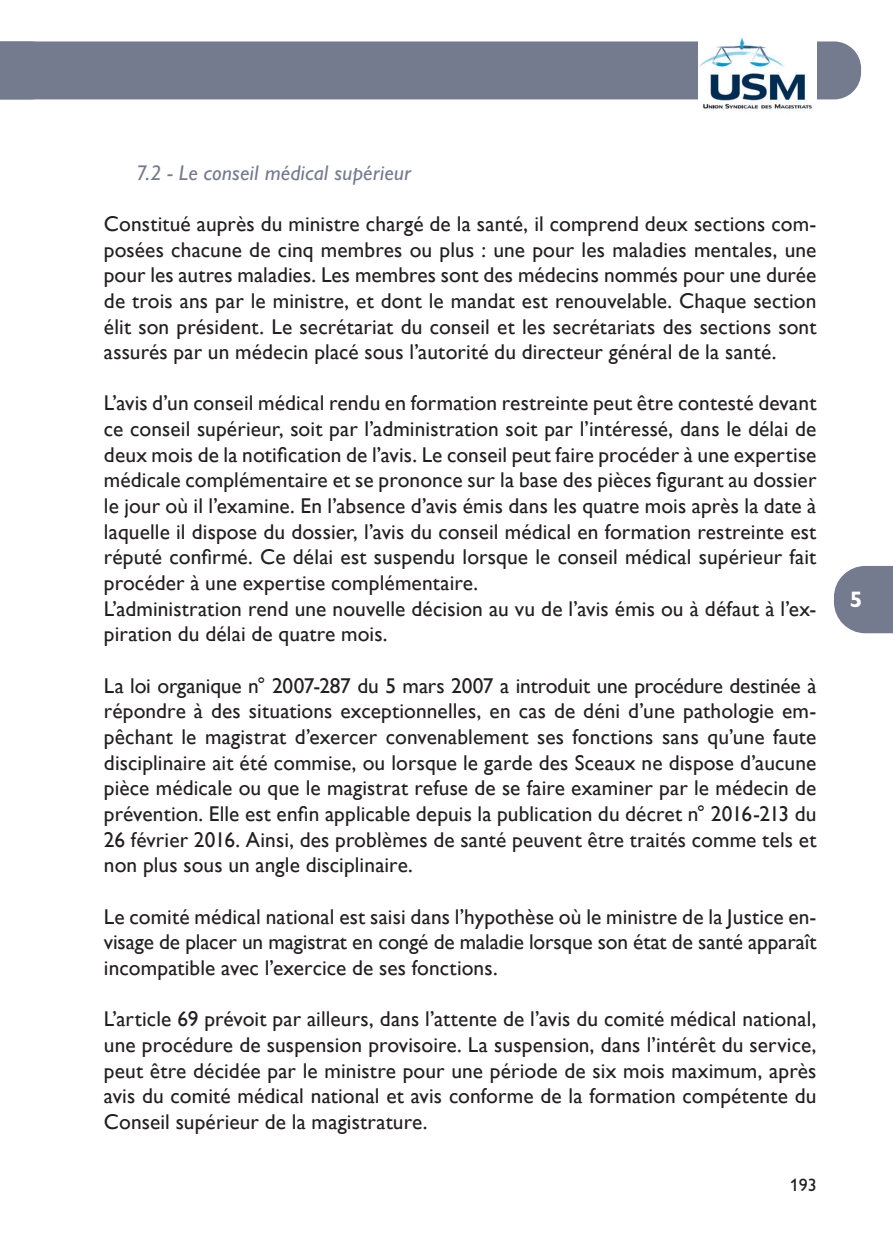
<style>
.page{position:relative;width:893px;height:1244px;background:#fff}
.page>*{position:absolute;margin:0;border:0;box-sizing:border-box;transform-origin:0 0}
.t1{font:700 22.5px "Gill Sans Nova";color:#fff}
.t2{font:21.38px/25.7px "Gill Sans";letter-spacing:.005em;color:#231f20;text-align:justify}
.t3{font:italic 500 21.38px "Gill Sans Nova";letter-spacing:.005em;color:#757b8e}
.t4{font:500 18px "Gill Sans Nova";color:#231f20}
</style>
<div class="page">
<div style="left:57px;top:41px;width:804px;height:58px;background:#757b8e"></div>
<img style="left:699px;top:37px;width:117px;height:72px">
<svg style="left:834px;top:566px;width:59px;height:67px;background:#838899"></svg>
<div style="left:0;top:41px;width:57px;height:58px;background:#757b8e"></div>
<p class="t3" style="left:136px;top:159px;width:276px">7.2 - Le conseil médical supérieur</p>
<p class="t2" style="left:104px;top:211px;width:714px">Constitué auprès du ministre chargé de la santé, il comprend deux sections com&shy;posées chacune de cinq membres ou plus : une pour les maladies mentales, une pour les autres maladies. Les membres sont des médecins nommés pour une durée de trois ans par le ministre, et dont le mandat est renouvelable. Chaque section élit son président. Le secrétariat du conseil et les secrétariats des sections sont assurés par un médecin placé sous l’autorité du directeur général de la santé.</p>
<p class="t2" style="left:104px;top:391px;width:714px;text-align:left">L’avis d’un conseil médical rendu en formation restreinte peut être contesté devant ce conseil supérieur, soit par l’administration soit par l’intéressé, dans le délai de deux mois de la notification de l’avis. Le conseil peut faire procéder à une expertise médicale complémentaire et se prononce sur la base des pièces figurant au dossier le jour où il l’examine. En l’absence d’avis émis dans les quatre mois après la date à laquelle il dispose du dossier, l’avis du conseil médical en formation restreinte est réputé confirmé. Ce délai est suspendu lorsque le conseil médical supérieur fait procéder à une expertise complémentaire.<br>L’administration rend une nouvelle décision au vu de l’avis émis ou à défaut à l’ex&shy;piration du délai de quatre mois.</p>
<p class="t2" style="left:104px;top:673px;width:714px">La loi organique n° 2007-287 du 5 mars 2007 a introduit une procédure destinée à répondre à des situations exceptionnelles, en cas de déni d’une pathologie em&shy;pêchant le magistrat d’exercer convenablement ses fonctions sans qu’une faute disciplinaire ait été commise, ou lorsque le garde des Sceaux ne dispose d’aucune pièce médicale ou que le magistrat refuse de se faire examiner par le médecin de prévention. Elle est enfin applicable depuis la publication du décret n° 2016-213 du 26 février 2016. Ainsi, des problèmes de santé peuvent être traités comme tels et non plus sous un angle disciplinaire.</p>
<p class="t2" style="left:104px;top:904px;width:714px">Le comité médical national est saisi dans l’hypothèse où le ministre de la Justice en&shy;visage de placer un magistrat en congé de maladie lorsque son état de santé apparaît incompatible avec l’exercice de ses fonctions.</p>
<p class="t2" style="left:104px;top:1006px;width:714px">L’article 69 prévoit par ailleurs, dans l’attente de l’avis du comité médical national, une procédure de suspension provisoire. La suspension, dans l’intérêt du service, peut être décidée par le ministre pour une période de six mois maximum, après avis du comité médical national et avis conforme de la formation compétente du Conseil supérieur de la magistrature.</p>
<p class="t4" style="left:790px;top:1174px;width:28px">193</p>
<p class="t1" style="left:850px;top:586px;width:14px">5</p>
</div>
